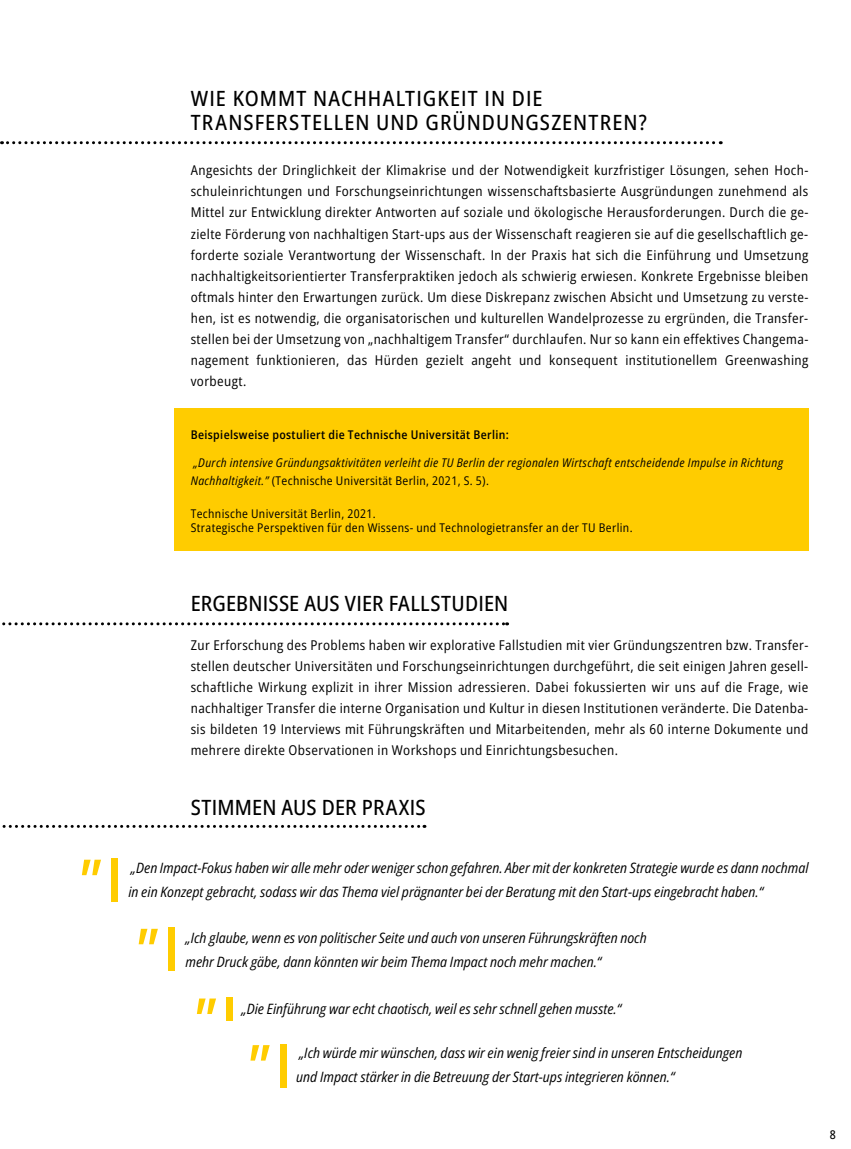
<style>
.page{position:relative;width:851px;height:1149px;background:#fff}
.page>*{position:absolute;margin:0;border:0;box-sizing:border-box;transform-origin:0 0}
.t1{font:italic 600 semi-condensed 60px "Open Sans";color:#fc0}
.t2{font:500 semi-condensed 21px/24px "Open Sans";letter-spacing:.045em;color:#000}
.t3{font:500 semi-condensed 21px "Open Sans";letter-spacing:.005em;color:#000}
.t4{font:italic semi-condensed 14.25px/24px "Open Sans";color:#000}
.t5{font:semi-condensed 13.5px/21px "Open Sans";letter-spacing:.03em;color:#000;text-align:justify}
.t6{font:italic semi-condensed 12px/18px "Open Sans";letter-spacing:.03em;color:#000}
.t7{font:semi-condensed 12px/14.4px "Open Sans";letter-spacing:.03em;color:#000}
.t8{font:600 semi-condensed 12px "Open Sans";letter-spacing:.03em;color:#000}
.t9{font:500 semi-condensed 12px "Open Sans";color:#000}
.s1{font-style:normal}
</style>
<div class="page">
<svg style="left:2px;top:141px;width:719px;height:3px"></svg>
<svg style="left:2px;top:622px;width:505px;height:3px"></svg>
<svg style="left:2px;top:824px;width:423px;height:3px"></svg>
<div style="left:174px;top:408px;width:634px;height:142px;background:#fc0"></div>
<div style="left:111px;top:858px;width:7px;height:43px;background:#fc0"></div>
<div style="left:168px;top:927px;width:6px;height:43px;background:#fc0"></div>
<div style="left:226px;top:996px;width:7px;height:24px;background:#fc0"></div>
<div style="left:280px;top:1043px;width:6px;height:44px;background:#fc0"></div>
<h1 class="t1" style="left:76px;top:838px;width:25px">"</h1>
<h2 class="t2" style="left:191px;top:86px;width:457px">WIE KOMMT NACHHALTIGKEIT IN DIE<br>TRANSFERSTELLEN UND GRÜNDUNGSZENTREN?</h2>
<p class="t5" style="left:191px;top:160px;width:619px">Angesichts der Dringlichkeit der Klimakrise und der Notwendigkeit kurzfristiger Lösungen, sehen Hoch&shy;schuleinrichtungen und Forschungseinrichtungen wissenschaftsbasierte Ausgründungen zunehmend als Mittel zur Entwicklung direkter Antworten auf soziale und ökologische Herausforderungen. Durch die ge&shy;zielte Förderung von nachhaltigen Start-ups aus der Wissenschaft reagieren sie auf die gesellschaftlich ge&shy;forderte soziale Verantwortung der Wissenschaft. In der Praxis hat sich die Einführung und Umsetzung nachhaltigkeitsorientierter Transferpraktiken jedoch als schwierig erwiesen. Konkrete Ergebnisse bleiben oftmals hinter den Erwartungen zurück. Um diese Diskrepanz zwischen Absicht und Umsetzung zu verste&shy;hen, ist es notwendig, die organisatorischen und kulturellen Wandelprozesse zu ergründen, die Transfer&shy;stellen bei der Umsetzung von „nachhaltigem Transfer“ durchlaufen. Nur so kann ein effektives Changema&shy;nagement funktionieren, das Hürden gezielt angeht und konsequent institutionellem Greenwashing vorbeugt.</p>
<p class="t8" style="left:191px;top:426px;width:320px">Beispielsweise postuliert die Technische Universität Berlin:</p>
<p class="t6" style="left:191px;top:453px;width:593px">„Durch intensive Gründungsaktivitäten verleiht die TU Berlin der regionalen Wirtschaft entscheidende Impulse in Richtung<br>Nachhaltigkeit.” <span class="s1">(Technische Universität Berlin, 2021, S. 5).</span></p>
<p class="t7" style="left:191px;top:506px;width:443px">Technische Universität Berlin, 2021.<br>Strategische Perspektiven für den Wissens- und Technologietransfer an der TU Berlin.</p>
<h2 class="t3" style="left:191px;top:588px;width:319px">ERGEBNISSE AUS VIER FALLSTUDIEN</h2>
<p class="t5" style="left:191px;top:634px;width:619px">Zur Erforschung des Problems haben wir explorative Fallstudien mit vier Gründungszentren bzw. Transfer&shy;stellen deutscher Universitäten und Forschungseinrichtungen durchgeführt, die seit einigen Jahren gesell&shy;schaftliche Wirkung explizit in ihrer Mission adressieren. Dabei fokussierten wir uns auf die Frage, wie nachhaltiger Transfer die interne Organisation und Kultur in diesen Institutionen veränderte. Die Datenba&shy;sis bildeten 19 Interviews mit Führungskräften und Mitarbeitenden, mehr als 60 interne Dokumente und mehrere direkte Observationen in Workshops und Einrichtungsbesuchen.</p>
<h2 class="t3" style="left:191px;top:792px;width:236px">STIMMEN AUS DER PRAXIS</h2>
<p class="t4" style="left:128px;top:854px;width:681px">„Den Impact-Fokus haben wir alle mehr oder weniger schon gefahren. Aber mit der konkreten Strategie wurde es dann nochmal in ein Konzept gebracht, sodass wir das Thema viel prägnanter bei der Beratung mit den Start-ups eingebracht haben.“</p>
<p class="t4" style="left:185px;top:924px;width:462px">„Ich glaube, wenn es von politischer Seite und auch von unseren Führungskräften noch mehr Druck gäbe, dann könnten wir beim Thema Impact noch mehr machen.“</p>
<p class="t4" style="left:241px;top:995px;width:381px">„Die Einführung war echt chaotisch, weil es sehr schnell gehen musste.“</p>
<p class="t4" style="left:296px;top:1039px;width:447px">„Ich würde mir wünschen, dass wir ein wenig freier sind in unseren Entscheidungen und Impact stärker in die Betreuung der Start-ups integrieren können.“</p>
<h1 class="t1" style="left:133px;top:907px;width:25px">"</h1>
<h1 class="t1" style="left:191px;top:977px;width:25px">"</h1>
<h1 class="t1" style="left:244px;top:1023px;width:25px">"</h1>
<p class="t9" style="left:829px;top:1126px;width:8px">8</p>
</div>
